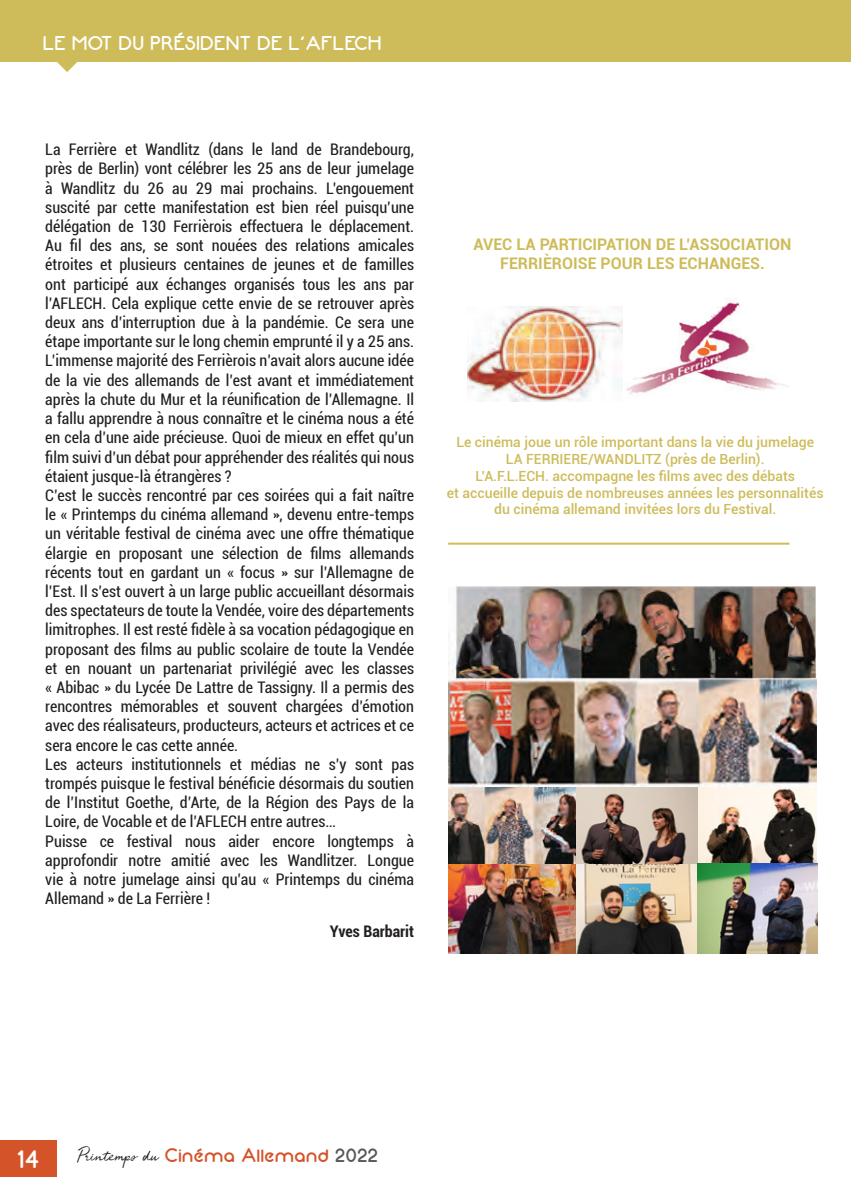
<style>
.page{position:relative;width:851px;height:1191px;background:#fff}
.page>*{position:absolute;margin:0;border:0;box-sizing:border-box;transform-origin:0 0}
.t1{font:26px "Neon 80 s";color:#fff}
.t2{font:20px "Neon 80 s";color:#fff}
.t3{font:19.8px "Neon 80 s";color:#d55329}
.t4{font:condensed 16px/19.2px "Roboto";color:#231f20;text-align:justify}
.t5{font:700 16px "Roboto";color:#cebc5b}
.t6{font:700 condensed 16px "Roboto";color:#231f20}
.t7{font:500 14px "Roboto";color:#cebc5b}
.s1{font-family:"Jelytta";font-size:14.2px;color:#231f20}
.s2{color:#57585a}
</style>
<div class="page">
<div style="left:0;top:1140px;width:57px;height:36px;background:#d55329"></div>
<div style="left:0;top:0;width:850px;height:62px;background:#cebc5b"></div>
<svg style="left:57px;top:62px;width:20px;height:10px"></svg>
<svg style="left:448px;top:542px;width:341px;height:3px"></svg>
<img style="left:468px;top:306px;width:154px;height:95px">
<img style="left:626px;top:298px;width:162px;height:96px">
<img style="left:448px;top:863px;width:249px;height:90px">
<img style="left:697px;top:776px;width:120px;height:177px">
<img style="left:575px;top:787px;width:122px;height:76px">
<img style="left:448px;top:787px;width:127px;height:76px">
<img style="left:448px;top:586px;width:368px;height:201px">
<p class="t2" style="left:43px;top:32px;width:340px">LE MOT DU PRÉSIDENT DE L’AFLECH</p>
<p class="t4" style="left:45px;top:139px;width:370px">La Ferrière et Wandlitz (dans le land de Brandebourg, près de Berlin) vont célébrer les 25 ans de leur jumelage à Wandlitz du 26 au 29 mai prochains. L’engouement suscité par cette manifestation est bien réel puisqu’une délégation de 130 Ferrièrois effectuera le déplacement.<br>Au fil des ans, se sont nouées des relations amicales étroites et plusieurs centaines de jeunes et de familles ont participé aux échanges organisés tous les ans par l’AFLECH. Cela explique cette envie de se retrouver après deux ans d’interruption due à la pandémie. Ce sera une étape importante sur le long chemin emprunté il y a 25 ans.</p>
<p class="t4" style="left:45px;top:351px;width:370px">L’immense majorité des Ferrièrois n’avait alors aucune idée de la vie des allemands de l’est avant et immédiatement après la chute du Mur et la réunification de l’Allemagne. Il a fallu apprendre à nous connaître et le cinéma nous a été en cela d’une aide précieuse. Quoi de mieux en effet qu’un film suivi d’un débat pour appréhender des réalités qui nous étaient jusque-là étrangères ?</p>
<p class="t4" style="left:45px;top:485px;width:370px">C’est le succès rencontré par ces soirées qui a fait naître le « Printemps du cinéma allemand », devenu entre-temps un véritable festival de cinéma avec une offre thématique élargie en proposant une sélection de films allemands récents tout en gardant un « focus » sur l’Allemagne de l’Est. Il s’est ouvert à un large public accueillant désormais des spectateurs de toute la Vendée, voire des départements limitrophes. Il est resté fidèle à sa vocation pédagogique en proposant des films au public scolaire de toute la Vendée et en nouant un partenariat privilégié avec les classes « Abibac » du Lycée De Lattre de Tassigny. Il a permis des rencontres mémorables et souvent chargées d’émotion avec des réalisateurs, producteurs, acteurs et actrices et ce sera encore le cas cette année.</p>
<p class="t4" style="left:45px;top:754px;width:370px">Les acteurs institutionnels et médias ne s’y sont pas trompés puisque le festival bénéficie désormais du soutien de l’Institut Goethe, d’Arte, de la Région des Pays de la Loire, de Vocable et de l’AFLECH entre autres…</p>
<p class="t4" style="left:45px;top:831px;width:370px">Puisse ce festival nous aider encore longtemps à approfondir notre amitié avec les Wandlitzer. Longue vie à notre jumelage ainsi qu’au « Printemps du cinéma Allemand » de La Ferrière !</p>
<p class="t6" style="left:330px;top:919px;width:86px">Yves Barbarit</p>
<p class="t5" style="left:473px;top:233px;width:319px">AVEC LA PARTICIPATION DE L’ASSOCIATION</p>
<p class="t5" style="left:500px;top:252px;width:266px">FERRIÈROISE POUR LES ECHANGES.</p>
<p class="t7" style="left:456px;top:432px;width:359px">Le cinéma joue un rôle important dans la vie du jumelage</p>
<p class="t7" style="left:506px;top:449px;width:260px">LA FERRIERE/WANDLITZ (près de Berlin).</p>
<p class="t7" style="left:475px;top:466px;width:321px">L’A.F.L.ECH. accompagne les films avec des débats</p>
<p class="t7" style="left:447px;top:483px;width:378px">et accueille depuis de nombreuses années les personnalités</p>
<p class="t7" style="left:494px;top:499px;width:283px">du cinéma allemand invitées lors du Festival.</p>
<h1 class="t1" style="left:17px;top:1144px;width:25px">14</h1>
<p class="t3" style="left:76px;top:1144px;width:303px"><span class="s1">Printemps du</span> Cinéma Allemand <span class="s2">2022</span></p>
</div>
